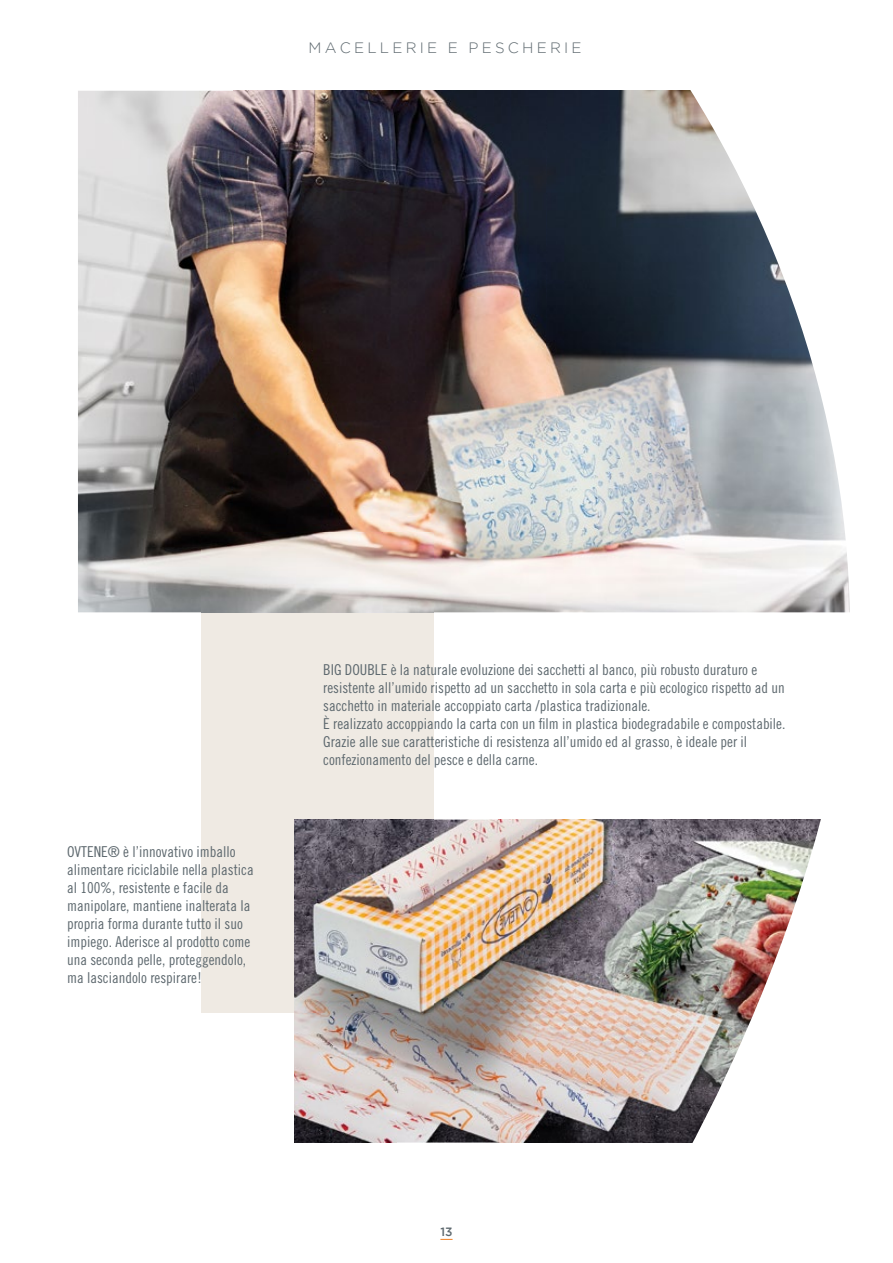
<style>
.page{position:relative;width:893px;height:1263px;background:#fff}
.page>*{position:absolute;margin:0;border:0;box-sizing:border-box;transform-origin:0 0}
.t1{font:15px/18px "Trade Gothic LT Std Cn 18";color:#5d686e}
.t2{font:300 15px "Gotham";letter-spacing:.215em;color:#5d686e}
.t3{font:500 12px "Gotham";color:#5d686e}
</style>
<div class="page">
<div style="left:201px;top:533px;width:233px;height:480px;background:#efeae3"></div>
<img style="left:397px;top:819px;width:207px;height:323px">
<img style="left:294px;top:1013px;width:103px;height:129px">
<img style="left:294px;top:819px;width:140px;height:194px">
<img style="left:234px;top:91px;width:370px;height:312px">
<img style="left:78px;top:91px;width:156px;height:521px">
<img style="left:390px;top:403px;width:214px;height:209px">
<img style="left:233px;top:403px;width:157px;height:130px">
<img style="left:201px;top:533px;width:233px;height:79px">
<svg style="left:604px;top:90px;width:246px;height:1053px"></svg>
<svg style="left:440px;top:1239px;width:13px;height:1px"></svg>
<p class="t2" style="left:309px;top:40px;width:274px">MACELLERIE E PESCHERIE</p>
<p class="t1" style="left:67px;top:842px;width:188px">OVTENE® è l’innovativo imballo alimentare riciclabile nella plastica al 100%, resistente e facile da manipolare, mantiene inalterata la propria forma durante tutto il suo impiego. Aderisce al prodotto come una seconda pelle, proteggendolo, ma lasciandolo respirare!</p>
<p class="t1" style="left:323px;top:660px;width:464px">BIG DOUBLE è la naturale evoluzione dei sacchetti al banco, più robusto duraturo e resistente all’umido rispetto ad un sacchetto in sola carta e più ecologico rispetto ad un sacchetto in materiale accoppiato carta /plastica tradizionale.<br>È realizzato accoppiando la carta con un film in plastica biodegradabile e compostabile.<br>Grazie alle sue caratteristiche di resistenza all’umido ed al grasso, è ideale per il confezionamento del pesce e della carne.</p>
<p class="t3" style="left:440px;top:1225px;width:14px">13</p>
</div>
